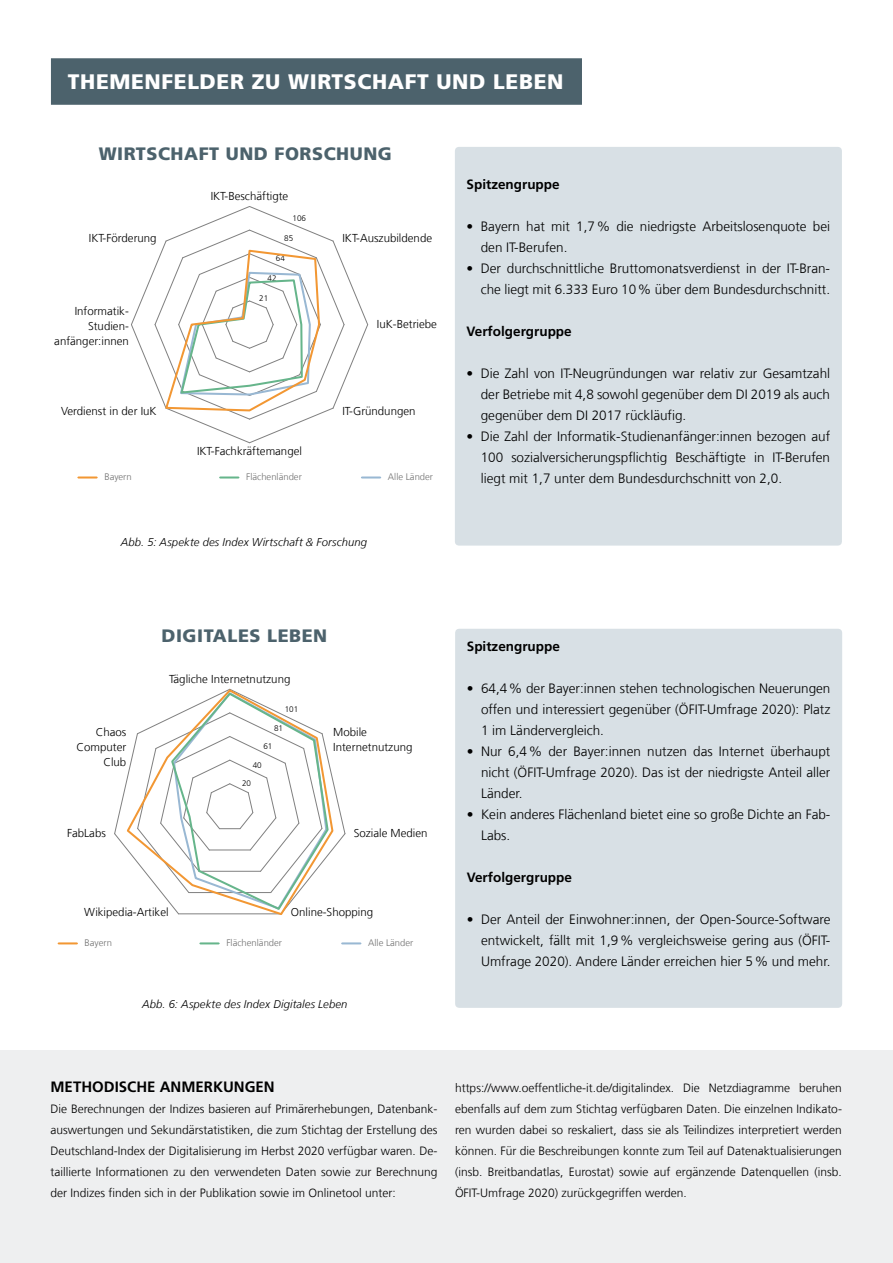
<style>
.page{position:relative;width:893px;height:1263px;background:#fff}
.page>*{position:absolute;margin:0;border:0;box-sizing:border-box;transform-origin:0 0}
.t1{font:900 21px "Frutiger LT Com";letter-spacing:.03em;color:#fff}
.t2{font:900 18px "Frutiger LT Com";letter-spacing:.03em;color:#4c626c}
.t3{font:700 15px "Frutiger LT Com";color:#000}
.t4{font:300 13.5px/21px "Frutiger LT Com";color:#000;text-align:justify}
.t5{font:700 13.5px "Frutiger LT Com";color:#000}
.t6{font:300 12px/21px "Frutiger LT Com";color:#000;text-align:justify}
.t7{font:300 11.55px/14.9px "Frutiger LT Com";color:#000;text-align:right}
.t8{font:italic 300 11.25px "Frutiger LT Com";letter-spacing:.01em;color:#000}
.t9{font:300 9.45px "Frutiger LT Com";color:#737373}
.t10{font:300 8.1px "Frutiger LT Com";color:#000}
</style>
<div class="page">
<div style="left:51px;top:58px;width:531px;height:47px;background:#4c626c"></div>
<svg style="left:114px;top:786px;width:232px;height:62px"></svg>
<svg style="left:125px;top:688px;width:210px;height:227px"></svg>
<hr style="left:58px;top:942px;width:20px;height:2px;background:#f29733">
<hr style="left:199px;top:942px;width:21px;height:2px;background:#66b58b">
<hr style="left:341px;top:942px;width:20px;height:2px;background:#99b8d3">
<svg style="left:131px;top:206px;width:238px;height:238px"></svg>
<hr style="left:77px;top:476px;width:21px;height:2px;background:#f29733">
<hr style="left:219px;top:476px;width:20px;height:2px;background:#66b58b">
<hr style="left:361px;top:476px;width:20px;height:2px;background:#99b8d3">
<div style="left:459px;top:151px;width:379px;height:391px;background:#d8e0e5"></div>
<div style="left:455px;top:147px;width:387px;height:399px;border:8px solid #d8e0e5"></div>
<div style="left:459px;top:632px;width:379px;height:372px;background:#d8e0e5"></div>
<div style="left:455px;top:629px;width:387px;height:379px;border:8px solid #d8e0e5"></div>
<div style="left:0;top:1050px;width:893px;height:213px;background:#eeeff0"></div>
<h1 class="t1" style="left:68px;top:69px;width:497px">THEMENFELDER ZU WIRTSCHAFT UND LEBEN</h1>
<h2 class="t2" style="left:99px;top:143px;width:295px">WIRTSCHAFT UND FORSCHUNG</h2>
<p class="t7" style="left:211px;top:189px;width:79px">IKT-Beschäftigte</p>
<p class="t7" style="left:89px;top:231px;width:69px">IKT-Förderung</p>
<p class="t7" style="left:54px;top:303px;width:76px">Informatik-<br>Studien&shy;anfänger:innen</p>
<p class="t7" style="left:61px;top:403px;width:97px">Verdienst in der IuK</p>
<p class="t10" style="left:293px;top:213px;width:15px">106</p>
<p class="t10" style="left:284px;top:233px;width:11px">85</p>
<p class="t10" style="left:276px;top:253px;width:11px">64</p>
<p class="t10" style="left:268px;top:274px;width:11px">42</p>
<p class="t10" style="left:259px;top:294px;width:11px">21</p>
<p class="t7" style="left:197px;top:443px;width:106px">IKT-Fachkräftemangel</p>
<p class="t7" style="left:342px;top:231px;width:91px">IKT-Auszubildende</p>
<p class="t7" style="left:377px;top:317px;width:61px">IuK-Betriebe</p>
<p class="t7" style="left:342px;top:403px;width:75px">IT-Gründungen</p>
<p class="t9" style="left:104px;top:471px;width:29px">Bayern</p>
<p class="t9" style="left:246px;top:471px;width:57px">Flächenländer</p>
<p class="t9" style="left:388px;top:471px;width:47px">Alle Länder</p>
<p class="t8" style="left:121px;top:535px;width:248px">Abb. 5: Aspekte des Index Wirtschaft &amp; Forschung</p>
<p class="t5" style="left:467px;top:176px;width:95px">Spitzengruppe</p>
<p class="t4" style="left:481px;top:216px;width:351px;text-indent:-14px">• Bayern hat mit 1,7% die niedrigste Arbeitslosenquote bei den IT-Berufen.</p>
<p class="t4" style="left:467px;top:258px;width:365px;text-align:right">• Der durchschnittliche Bruttomonatsverdienst in der IT-Bran&shy;che liegt mit 6.333 Euro 10% über dem Bundesdurchschnitt.</p>
<p class="t5" style="left:467px;top:323px;width:107px">Verfolgergruppe</p>
<p class="t4" style="left:481px;top:363px;width:351px;text-indent:-14px">• Die Zahl von IT-Neugründungen war relativ zur Gesamtzahl der Betriebe mit 4,8 sowohl gegenüber dem DI 2019 als auch gegenüber dem DI 2017 rückläufig.</p>
<p class="t4" style="left:481px;top:426px;width:351px;text-indent:-14px">• Die Zahl der Informatik-Studienanfänger:innen bezogen auf 100 sozialversicherungspflichtig Beschäftigte in IT-Berufen liegt mit 1,7 unter dem Bundesdurchschnitt von 2,0.</p>
<h2 class="t2" style="left:161px;top:625px;width:167px">DIGITALES LEBEN</h2>
<p class="t7" style="left:169px;top:671px;width:123px">Tägliche Internetnutzung</p>
<p class="t7" style="left:77px;top:724px;width:51px">Chaos<br>Computer<br>Club</p>
<p class="t7" style="left:67px;top:826px;width:40px">FabLabs</p>
<p class="t10" style="left:285px;top:705px;width:15px">101</p>
<p class="t10" style="left:274px;top:723px;width:11px">81</p>
<p class="t10" style="left:263px;top:742px;width:11px">61</p>
<p class="t10" style="left:253px;top:760px;width:11px">40</p>
<p class="t10" style="left:242px;top:778px;width:11px">20</p>
<p class="t7" style="left:333px;top:724px;width:81px;text-align:left">Mobile<br>Internetnutzung</p>
<p class="t7" style="left:354px;top:826px;width:75px">Soziale Medien</p>
<p class="t7" style="left:84px;top:905px;width:86px">Wikipedia-Artikel</p>
<p class="t7" style="left:291px;top:905px;width:84px">Online-Shopping</p>
<p class="t9" style="left:85px;top:937px;width:29px">Bayern</p>
<p class="t9" style="left:226px;top:937px;width:57px">Flächenländer</p>
<p class="t9" style="left:368px;top:937px;width:47px">Alle Länder</p>
<p class="t8" style="left:142px;top:997px;width:207px">Abb. 6: Aspekte des Index Digitales Leben</p>
<p class="t5" style="left:467px;top:638px;width:95px">Spitzengruppe</p>
<p class="t4" style="left:481px;top:678px;width:351px;text-indent:-14px">• 64,4% der Bayer:innen stehen technologischen Neuerungen offen und interessiert gegenüber (ÖFIT-Umfrage 2020): Platz 1 im Ländervergleich.</p>
<p class="t4" style="left:481px;top:741px;width:351px;text-indent:-14px">• Nur 6,4% der Bayer:innen nutzen das Internet überhaupt nicht (ÖFIT-Umfrage 2020). Das ist der niedrigste Anteil aller Länder.</p>
<p class="t4" style="left:481px;top:804px;width:351px;text-indent:-14px">• Kein anderes Flächenland bietet eine so große Dichte an Fab-<br>Labs.</p>
<p class="t5" style="left:467px;top:869px;width:107px">Verfolgergruppe</p>
<p class="t4" style="left:481px;top:909px;width:351px;text-indent:-14px">• Der Anteil der Einwohner:innen, der Open-Source-Software entwickelt, fällt mit 1,9% vergleichsweise gering aus (ÖFIT-Umfrage 2020). Andere Länder erreichen hier 5% und mehr.</p>
<p class="t3" style="left:50px;top:1078px;width:226px">METHODISCHE ANMERKUNGEN</p>
<p class="t6" style="left:50px;top:1098px;width:388px">Die Berechnungen der Indizes basieren auf Primärerhebungen, Datenbank&shy;auswertungen und Sekundärstatistiken, die zum Stichtag der Erstellung des Deutschland-Index der Digitalisierung im Herbst 2020 verfügbar waren. De&shy;taillierte Informationen zu den verwendeten Daten sowie zur Berechnung der Indizes finden sich in der Publikation sowie im Onlinetool unter:</p>
<p class="t6" style="left:455px;top:1077px;width:388px">https://www.oeffentliche-it.de/digitalindex. Die Netzdiagramme beruhen ebenfalls auf dem zum Stichtag verfügbaren Daten. Die einzelnen Indikato&shy;ren wurden dabei so reskaliert, dass sie als Teilindizes interpretiert werden können. Für die Beschreibungen konnte zum Teil auf Datenaktualisierungen (insb. Breitbandatlas, Eurostat) sowie auf ergänzende Datenquellen (insb.<br>ÖFIT-Umfrage 2020) zurückgegriffen werden.</p>
</div>
